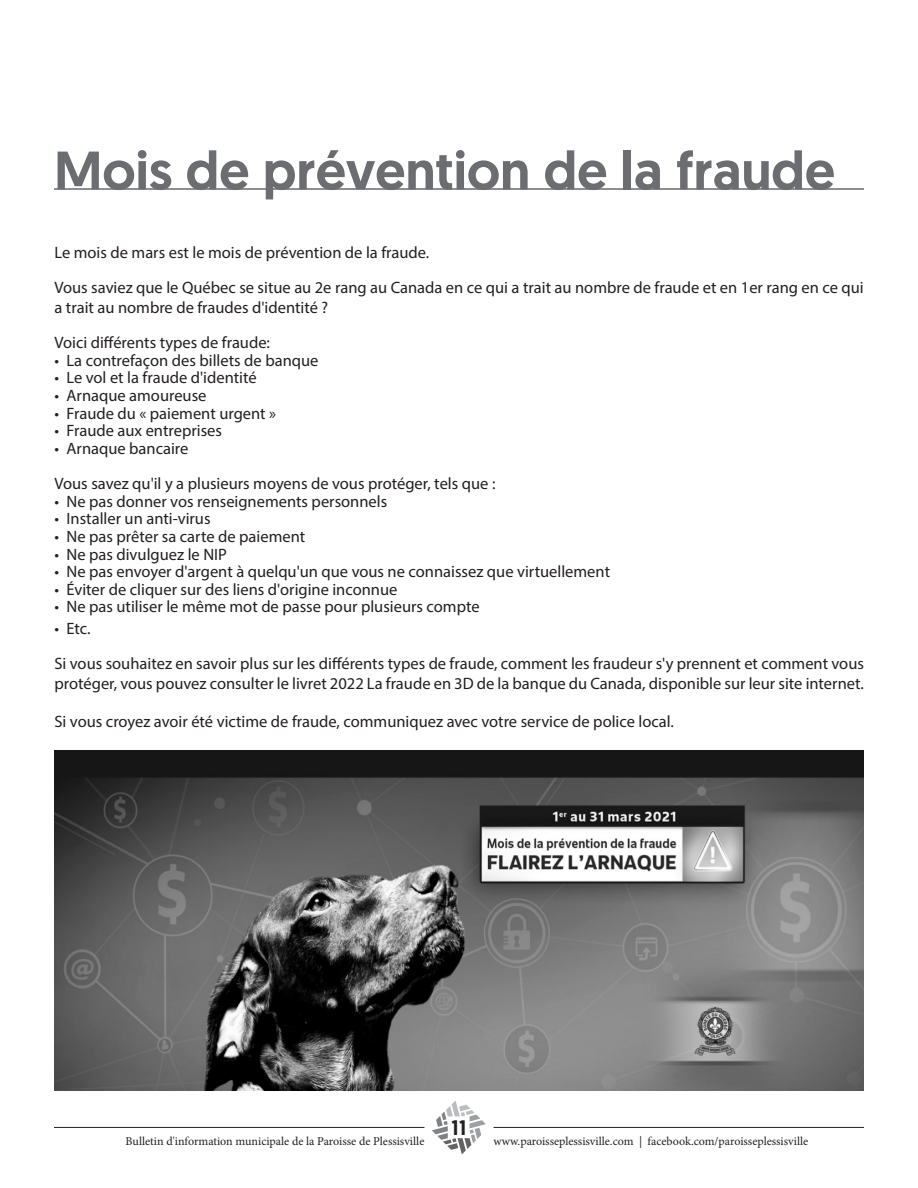
<style>
.page{position:relative;width:918px;height:1188px;background:#fff}
.page>*{position:absolute;margin:0;border:0;box-sizing:border-box;transform-origin:0 0}
.Titre_de_section_1{font:500 54px "Geomanist";color:#6c6d70}
.t1{font:500 21px "Geomanist";color:#231f20}
.Texte_courant{font:16.5px/19.8px "Myriad Pro";color:#231f20}
.t2{font:12px "Minion Pro";color:#231f20}
</style>
<div class="page">
<svg style="left:432px;top:1100px;width:54px;height:54px"></svg>
<hr style="left:54px;top:1127px;width:370px;height:1px;background:#231f20">
<hr style="left:494px;top:1127px;width:370px;height:1px;background:#231f20">
<hr style="left:54px;top:189px;width:810px;height:1px;background:#231f20">
<img style="left:54px;top:750px;width:810px;height:341px">
<p class="Titre_de_section_1" style="left:54px;top:135px;width:783px">Mois de prévention de la fraude</p>
<p class="Texte_courant" style="left:54px;top:242px;width:376px">Le mois de mars est le mois de prévention de la fraude.</p>
<p class="Texte_courant" style="left:54px;top:277px;width:811px">Vous saviez que le Québec se situe au 2e rang au Canada en ce qui a trait au nombre de fraude et en 1er rang en ce qui a trait au nombre de fraudes d'identité ?</p>
<p class="Texte_courant" style="left:54px;top:332px;width:217px">Voici différents types de fraude:</p>
<p class="Texte_courant" style="left:54px;top:350px;width:266px">• La contrefaçon des billets de banque</p>
<p class="Texte_courant" style="left:54px;top:368px;width:204px">• Le vol et la fraude d'identité</p>
<p class="Texte_courant" style="left:54px;top:385px;width:154px">• Arnaque amoureuse</p>
<p class="Texte_courant" style="left:54px;top:403px;width:223px">• Fraude du « paiement urgent »</p>
<p class="Texte_courant" style="left:54px;top:421px;width:169px">• Fraude aux entreprises</p>
<p class="Texte_courant" style="left:54px;top:438px;width:135px">• Arnaque bancaire</p>
<p class="Texte_courant" style="left:54px;top:473px;width:442px">Vous savez qu'il y a plusieurs moyens de vous protéger, tels que :</p>
<p class="Texte_courant" style="left:54px;top:491px;width:334px">• Ne pas donner vos renseignements personnels</p>
<p class="Texte_courant" style="left:54px;top:509px;width:158px">• Installer un anti-virus</p>
<p class="Texte_courant" style="left:54px;top:526px;width:252px">• Ne pas prêter sa carte de paiement</p>
<p class="Texte_courant" style="left:54px;top:544px;width:174px">• Ne pas divulguez le NIP</p>
<p class="Texte_courant" style="left:54px;top:562px;width:557px">• Ne pas envoyer d'argent à quelqu'un que vous ne connaissez que virtuellement</p>
<p class="Texte_courant" style="left:54px;top:579px;width:345px">• Éviter de cliquer sur des liens d'origine inconnue</p>
<p class="Texte_courant" style="left:54px;top:597px;width:427px">• Ne pas utiliser le même mot de passe pour plusieurs compte</p>
<p class="Texte_courant" style="left:54px;top:618px;width:38px">• Etc.</p>
<p class="Texte_courant" style="left:54px;top:654px;width:811px">Si vous souhaitez en savoir plus sur les différents types de fraude, comment les fraudeur s'y prennent et comment vous protéger, vous pouvez consulter le livret 2022 La fraude en 3D de la banque du Canada, disponible sur leur site internet.</p>
<p class="Texte_courant" style="left:54px;top:711px;width:621px">Si vous croyez avoir été victime de fraude, communiquez avec votre service de police local.</p>
<p class="t1" style="left:451px;top:1114px;width:16px">11</p>
<p class="t2" style="left:126px;top:1134px;width:300px">Bulletin d'information municipale de la Paroisse de Plessisville</p>
<p class="t2" style="left:494px;top:1134px;width:316px">www.paroisseplessisville.com | facebook.com/paroisseplessisville</p>
</div>
